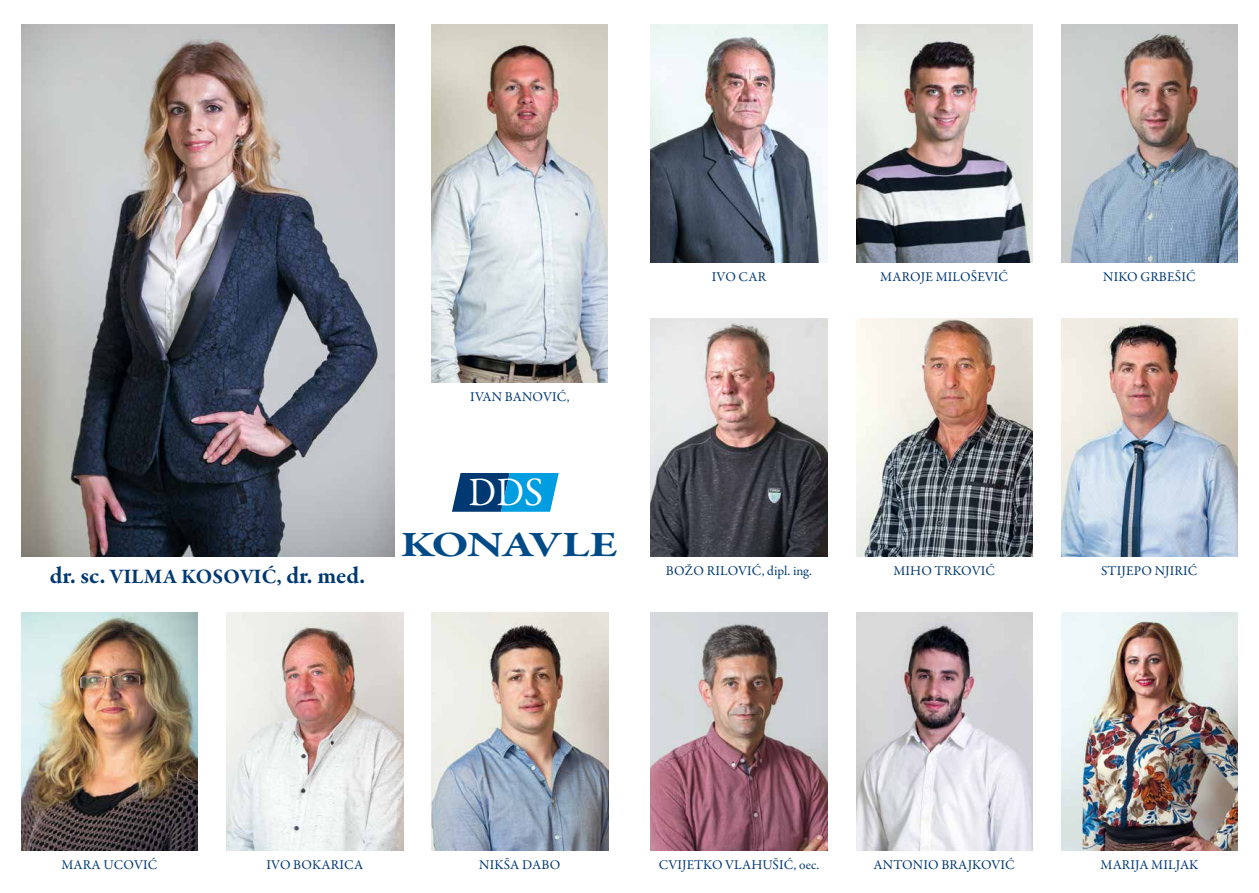
<style>
.page{position:relative;width:1259px;height:893px;background:#fff}
.page>*{position:absolute;margin:0;border:0;box-sizing:border-box;transform-origin:0 0}
.t1{font:40.5px "Garamond Premr Pro";color:#fff;scale:.9 1}
.t2{font:700 36.6px "Garamond Premr Pro";letter-spacing:-.035em;color:#004b87;scale:1.3 1}
.t3{font:700 24px "Garamond Premr Pro";letter-spacing:-.005em;color:#003871}
.t4{font:13.5px "Garamond Premr Pro";letter-spacing:.01em;color:#003871}
.s1{font-size:21px}
</style>
<div class="page">
<img style="left:1061px;top:24px;width:176px;height:238px">
<img style="left:856px;top:24px;width:176px;height:238px">
<img style="left:651px;top:24px;width:176px;height:238px">
<img style="left:431px;top:24px;width:177px;height:358px">
<img style="left:1061px;top:318px;width:176px;height:238px">
<img style="left:856px;top:318px;width:176px;height:238px">
<img style="left:651px;top:318px;width:176px;height:238px">
<img style="left:651px;top:612px;width:176px;height:238px">
<img style="left:21px;top:612px;width:177px;height:238px">
<img style="left:432px;top:612px;width:176px;height:238px">
<img style="left:226px;top:612px;width:177px;height:238px">
<img style="left:1061px;top:612px;width:176px;height:238px">
<img style="left:856px;top:612px;width:176px;height:238px">
<img style="left:21px;top:24px;width:373px;height:532px">
<svg style="left:452px;top:473px;width:107px;height:39px"></svg>
<h3 class="t3" style="left:50px;top:561px;width:317px">dr. sc. <span class="s1">VILMA KOSOVIĆ,</span> dr. med.</h3>
<p class="t4" style="left:470px;top:388px;width:101px">IVAN BANOVIĆ,</p>
<h1 class="t1" style="left:469px;top:468px;width:84px">DDS</h1>
<h2 class="t2" style="left:400px;top:522px;width:169px">KONAVLE</h2>
<p class="t4" style="left:712px;top:268px;width:56px">IVO CAR</p>
<p class="t4" style="left:880px;top:268px;width:129px">MAROJE MILOŠEVIĆ</p>
<p class="t4" style="left:1103px;top:268px;width:94px">NIKO GRBEŠIĆ</p>
<p class="t4" style="left:666px;top:562px;width:148px">BOŽO RILOVIĆ, dipl. ing.</p>
<p class="t4" style="left:893px;top:562px;width:103px">MIHO TRKOVIĆ</p>
<p class="t4" style="left:1101px;top:562px;width:98px">STIJEPO NJIRIĆ</p>
<p class="t4" style="left:61px;top:856px;width:98px">MARA UCOVIĆ</p>
<p class="t4" style="left:266px;top:856px;width:98px">IVO BOKARICA</p>
<p class="t4" style="left:479px;top:856px;width:83px">NIKŠA DABO</p>
<p class="t4" style="left:659px;top:856px;width:162px">CVIJETKO VLAHUŠIĆ, oec.</p>
<p class="t4" style="left:873px;top:856px;width:143px">ANTONIO BRAJKOVIĆ</p>
<p class="t4" style="left:1100px;top:856px;width:100px">MARIJA MILJAK</p>
</div>
